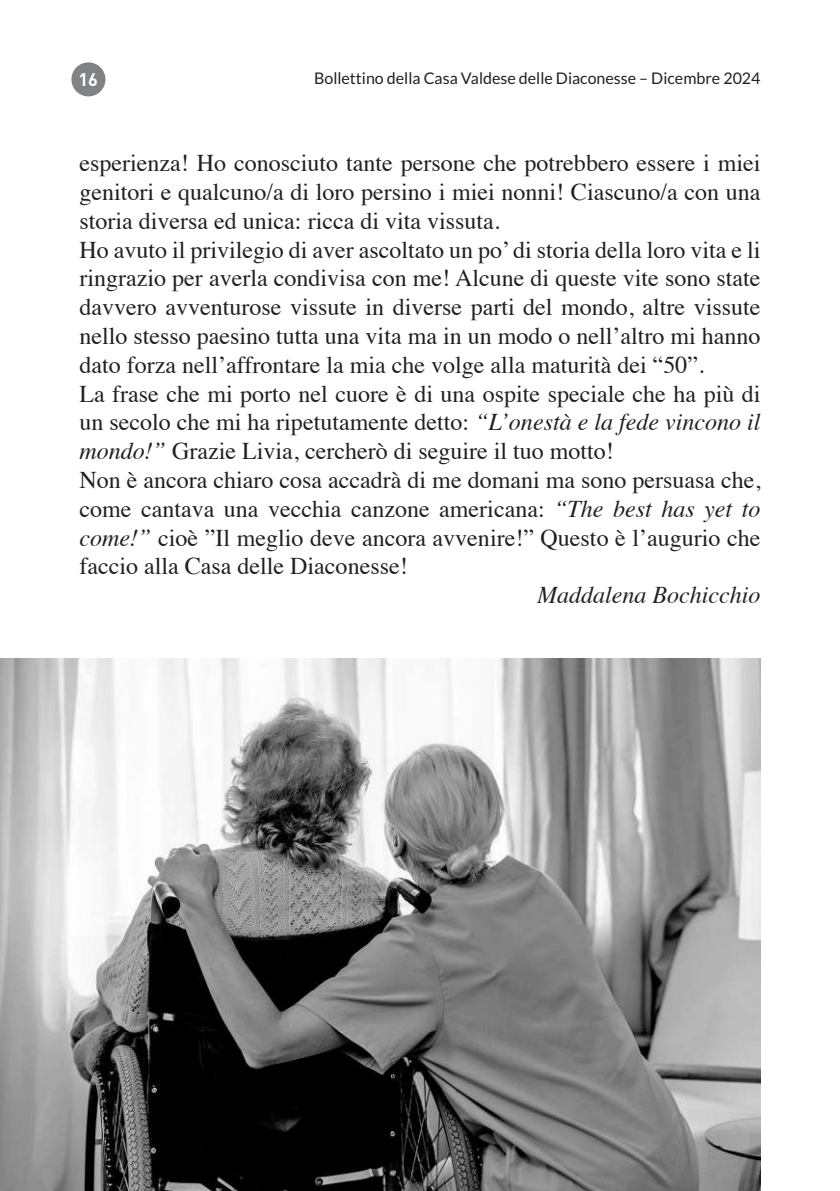
<style>
.page{position:relative;width:840px;height:1191px;background:#fff}
.page>*{position:absolute;margin:0;border:0;box-sizing:border-box;transform-origin:0 0}
.t1{font:24px/28.8px "Times";color:#231f20}
.t2{font:italic 24px "Times";color:#231f20}
.t3{font:700 18px "DIN Pro";color:#fff}
.t4{font:16px "Lato";color:#231f20}
.s1{font-style:italic}
</style>
<div class="page">
<div style="left:71px;top:62px;width:34px;height:34px;background:#808285;border-radius:50%"></div>
<img style="left:0;top:659px;width:760px;height:532px">
<p class="t3" style="left:78px;top:65px;width:21px">16</p>
<p class="t4" style="left:314px;top:69px;width:447px">Bollettino della Casa Valdese delle Diaconesse – Dicembre 2024</p>
<p class="t1" style="left:79px;top:147px;width:682px">esperienza! Ho conosciuto tante persone che potrebbero essere i miei genitori e qualcuno/a di loro persino i miei nonni! Ciascuno/a con una storia diversa ed unica: ricca di vita vissuta.<br>Ho avuto il privilegio di aver ascoltato un po’ di storia della loro vita e li ringrazio per averla condivisa con me! Alcune di queste vite sono state davvero avventurose vissute in diverse parti del mondo, altre vissute nello stesso paesino tutta una vita ma in un modo o nell’altro mi hanno dato forza nell’affrontare la mia che volge alla maturità dei “50”.<br>La frase che mi porto nel cuore è di una ospite speciale che ha più di un secolo che mi ha ripetutamente detto: <span class="s1">“L’onestà e la fede vincono il mondo!”</span> Grazie Livia, cercherò di seguire il tuo motto!<br>Non è ancora chiaro cosa accadrà di me domani ma sono persuasa che, come cantava una vecchia canzone americana: <span class="s1">“The best has yet to come!”</span> cioè ”Il meglio deve ancora avvenire!” Questo è l’augurio che faccio alla Casa delle Diaconesse!</p>
<p class="t2" style="left:536px;top:574px;width:225px">Maddalena Bochicchio</p>
</div>
